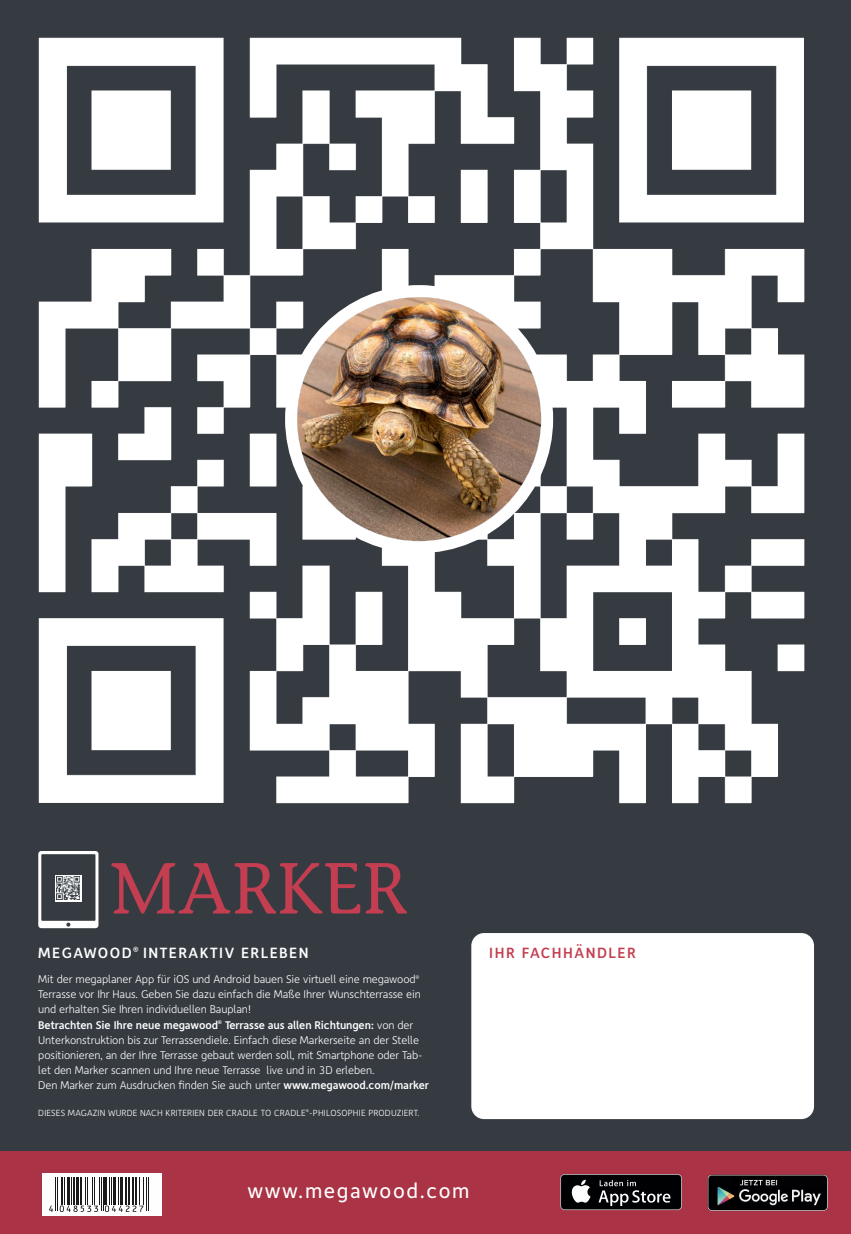
<style>
.page{position:relative;width:851px;height:1234px;background:#fff}
.page>*{position:absolute;margin:0;border:0;box-sizing:border-box;transform-origin:0 0}
.t1{font:72px "Stone Informal LT";color:#c33e51}
.t2{font:21px "Depot";letter-spacing:.075em;color:#fff}
.t3{font:500 15px "Depot";letter-spacing:.1em;color:#fff}
.t4{font:500 15px "Depot";letter-spacing:.1em;color:#c33e51}
.t5{font:300 11.25px/15px "Depot";letter-spacing:-.01em;color:#fff}
.t6{font:300 9px "Depot";letter-spacing:.015em;color:#fff}
.s1{font-weight:500}
</style>
<div class="page">
<div style="left:0;top:0;width:850px;height:1233px;background:#353b41"></div>
<img style="left:38px;top:37px;width:767px;height:767px">
<div style="left:471px;top:932px;width:342px;height:186px;background:#fff;border-radius:13px"></div>
<div style="left:0;top:1150px;width:850px;height:83px;background:#aa3345"></div>
<div style="left:43px;top:1172px;width:119px;height:43px;background:#fff"></div>
<hr style="left:55px;top:1176px;width:1px;height:34px;background:#191918">
<hr style="left:57px;top:1176px;width:1px;height:34px;background:#191918">
<hr style="left:146px;top:1176px;width:1px;height:34px;background:#191918">
<hr style="left:148px;top:1176px;width:1px;height:34px;background:#191918">
<svg style="left:49px;top:1205px;width:4px;height:6px"></svg>
<svg style="left:60px;top:1177px;width:84px;height:34px"></svg>
<svg style="left:560px;top:1173px;width:122px;height:36px"></svg>
<div style="left:561px;top:1174px;width:120px;height:34px;background:#000102;border-radius:3px"></div>
<svg style="left:571px;top:1179px;width:19px;height:23px"></svg>
<svg style="left:598px;top:1180px;width:72px;height:25px"></svg>
<img style="left:707px;top:1174px;width:121px;height:37px">
<img style="left:285px;top:285px;width:268px;height:268px">
<svg style="left:38px;top:851px;width:60px;height:77px"></svg>
<svg style="left:55px;top:874px;width:26px;height:26px"></svg>
<img style="left:57px;top:876px;width:23px;height:23px">
<h1 class="t1" style="left:110px;top:860px;width:299px">MARKER</h1>
<h3 class="t3" style="left:38px;top:947px;width:272px">MEGAWOOD<sup>®</sup> INTERAKTIV ERLEBEN</h3>
<h3 class="t4" style="left:489px;top:947px;width:148px">IHR FACHHÄNDLER</h3>
<p class="t5" style="left:38px;top:973px;width:392px">Mit der megaplaner App für iOS und Android bauen Sie virtuell eine megawood<sup>® </sup>Terrasse vor Ihr Haus. Geben Sie dazu einfach die Maße Ihrer Wunschterrasse ein und erhalten Sie Ihren individuellen Bauplan!<br><span class="s1">Betrachten Sie Ihre neue megawood</span><sup>®</sup> <span class="s1">Terrasse aus allen Richtungen:</span> von der Unterkonstruktion bis zur Terrassendiele. Einfach diese Markerseite an der Stelle positionieren, an der Ihre Terrasse gebaut werden soll, mit Smartphone oder Tab&shy;let den Marker scannen und Ihre neue Terrasse live und in 3D erleben.<br>Den Marker zum Ausdrucken finden Sie auch unter <span class="s1">www.megawood.com/marker</span></p>
<p class="t6" style="left:38px;top:1109px;width:382px">DIESES MAGAZIN WURDE NACH KRITERIEN DER CRADLE TO CRADLE<sup>®</sup>-PHILOSOPHIE PRODUZIERT.</p>
<h2 class="t2" style="left:247px;top:1183px;width:223px">www.megawood.com</h2>
</div>
